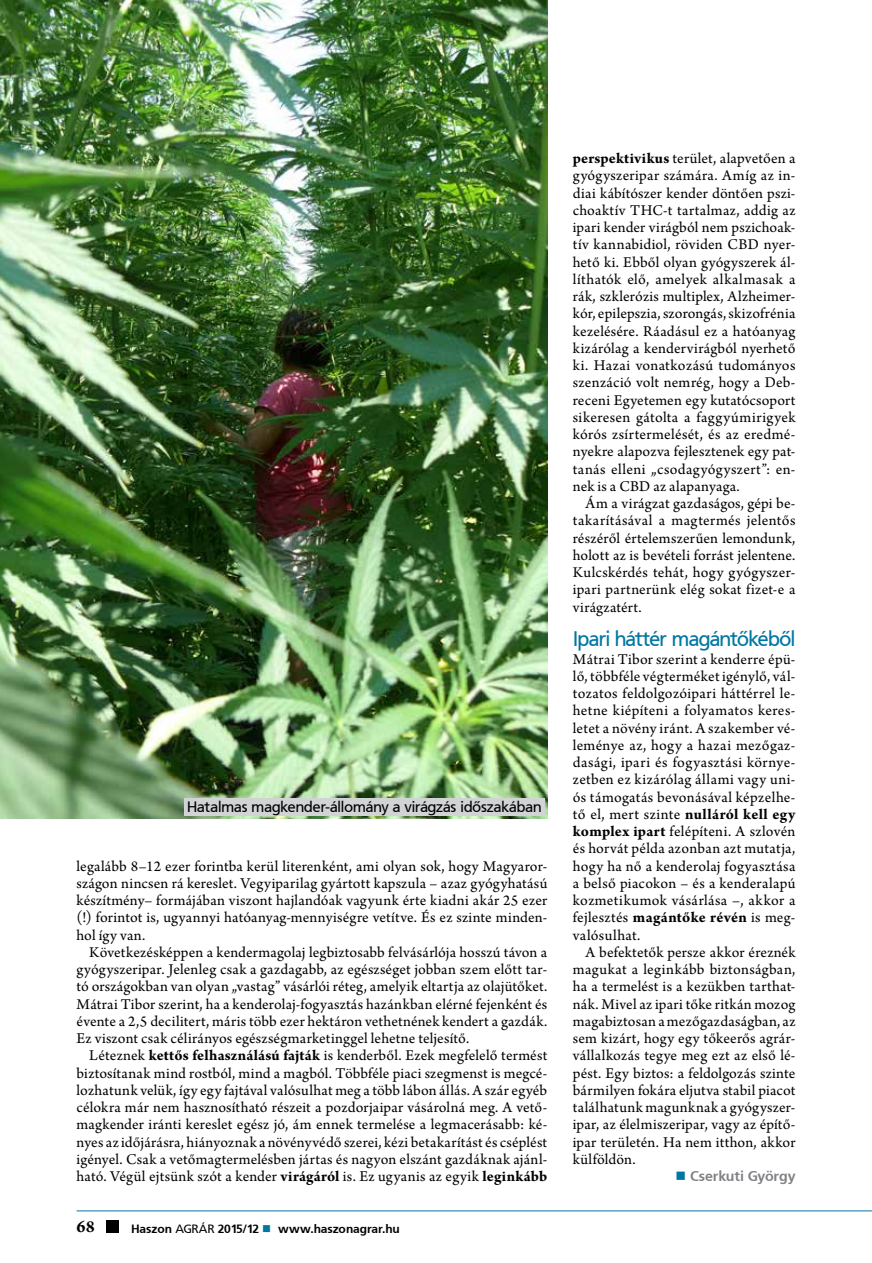
<style>
.page{position:relative;width:872px;height:1263px;background:#fff}
.page>*{position:absolute;margin:0;border:0;box-sizing:border-box;transform-origin:0 0}
.t1{font:21px "Frutiger PFL";letter-spacing:-.01em;color:#0076a3}
.t2{font:700 18px "Arno Pro";color:#000}
.t3{font:15.75px/17.2px "Arno Pro";letter-spacing:.015em;color:#000;text-align:justify}
.t4{font:15px "Frutiger PFL";letter-spacing:.01em;color:#000}
.t5{font:700 14.25px "Frutiger PFL";letter-spacing:.01em;color:#808285}
.t6{font:700 12px "Frutiger PFL";letter-spacing:.02em;color:#000}
.s1{font-weight:700}
.s2{font-weight:400}
.s3{color:#0076a3}
</style>
<div class="page">
<div style="left:106px;top:1221px;width:13px;height:12px;background:#000"></div>
<hr style="left:77px;top:1210px;width:795px;height:1px;background:#0076a3">
<img style="left:0;top:0;width:547px;height:819px">
<div style="left:185px;top:798px;width:360px;height:18px;background:#d1d3d4"></div>
<p class="t4" style="left:187px;top:797px;width:356px">Hatalmas magkender-állomány a virágzás időszakában</p>
<p class="t3" style="left:77px;top:858px;width:472px">legalább 8–12 ezer forintba kerül literenként, ami olyan sok, hogy Magyaror&shy;szágon nincsen rá kereslet. Vegyiparilag gyártott kapszula – azaz gyógyhatású készítmény– formájában viszont hajlandóak vagyunk érte kiadni akár 25 ezer (!) forintot is, ugyannyi hatóanyag-mennyiségre vetítve. És ez szinte minden&shy;hol így van.</p>
<p class="t3" style="left:77px;top:944px;width:472px;text-indent:13px">Következésképpen a kendermagolaj legbiztosabb felvásárlója hosszú távon a gyógyszeripar. Jelenleg csak a gazdagabb, az egészséget jobban szem előtt tar&shy;tó országokban van olyan „vastag” vásárlói réteg, amelyik eltartja az olajütőket.<br>Mátrai Tibor szerint, ha a kenderolaj-fogyasztás hazánkban elérné fejenként és évente a 2,5 decilitert, máris több ezer hektáron vethetnének kendert a gazdák.<br>Ez viszont csak célirányos egészségmarketinggel lehetne teljesítő.</p>
<p class="t3" style="left:77px;top:1048px;width:472px;text-indent:13px">Léteznek <span class="s1">kettős felhasználású fajták</span> is kenderből. Ezek megfelelő termést biztosítanak mind rostból, mind a magból. Többféle piaci szegmenst is megcé&shy;lozhatunk velük, így egy fajtával valósulhat meg a több lábon állás. A szár egyéb célokra már nem hasznosítható részeit a pozdorjaipar vásárolná meg. A vető&shy;magkender iránti kereslet egész jó, ám ennek termelése a legmacerásabb: ké&shy;nyes az időjárásra, hiányoznak a növényvédő szerei, kézi betakarítást és cséplést igényel. Csak a vetőmagtermelésben jártas és nagyon elszánt gazdáknak ajánl&shy;ható. Végül ejtsünk szót a kender <span class="s1">virágáról</span> is. Ez ugyanis az egyik <span class="s1">leginkább</span></p>
<p class="t2" style="left:77px;top:1216px;width:20px">68</p>
<p class="t6" style="left:131px;top:1221px;width:270px">Haszon <span class="s2">AGRÁR</span> 2015/12 <span class="s3">■</span> www.haszonagrar.hu</p>
<p class="t3" style="left:573px;top:151px;width:224px"><span class="s1">perspektivikus</span> terület, alapvetően a gyógyszeripar számára. Amíg az in&shy;diai kábítószer kender döntően pszi&shy;choaktív THC-t tartalmaz, addig az ipari kender virágból nem pszichoak&shy;tív kannabidiol, röviden CBD nyer&shy;hető ki. Ebből olyan gyógyszerek ál&shy;líthatók elő, amelyek alkalmasak a rák, szklerózis multiplex, Alzheimer&shy;kór, epilepszia, szorongás, skizofrénia kezelésére. Ráadásul ez a hatóanyag kizárólag a kendervirágból nyerhető ki. Hazai vonatkozású tudományos szenzáció volt nemrég, hogy a Deb&shy;receni Egyetemen egy kutatócsoport sikeresen gátolta a faggyúmirigyek kórós zsírtermelését, és az eredmé&shy;nyekre alapozva fejlesztenek egy pat&shy;tanás elleni „csodagyógyszert”: en&shy;nek is a CBD az alapanyaga.</p>
<p class="t3" style="left:573px;top:496px;width:224px;text-indent:13px">Ám a virágzat gazdaságos, gépi be&shy;takarításával a magtermés jelentős részéről értelemszerűen lemondunk, holott az is bevételi forrást jelentene.<br>Kulcskérdés tehát, hogy gyógyszer&shy;ipari partnerünk elég sokat fizet-e a virágzatért.</p>
<h1 class="t1" style="left:573px;top:625px;width:223px">Ipari háttér magántőkéből</h1>
<p class="t3" style="left:573px;top:651px;width:224px">Mátrai Tibor szerint a kenderre épü&shy;lő, többféle végterméket igénylő, vál&shy;tozatos feldolgozóipari háttérrel le&shy;hetne kiépíteni a folyamatos keres&shy;letet a növény iránt. A szakember vé&shy;leménye az, hogy a hazai mezőgaz&shy;dasági, ipari és fogyasztási környe&shy;zetben ez kizárólag állami vagy uni&shy;ós támogatás bevonásával képzelhe&shy;tő el, mert szinte <span class="s1">nulláról kell egy komplex ipart</span> felépíteni. A szlovén és horvát példa azonban azt mutatja, hogy ha nő a kenderolaj fogyasztása a belső piacokon – és a kenderalapú kozmetikumok vásárlása –, akkor a fejlesztés <span class="s1">magántőke révén</span> is meg&shy;valósulhat.</p>
<p class="t3" style="left:573px;top:944px;width:224px;text-indent:13px">A befektetők persze akkor éreznék magukat a leginkább biztonságban, ha a termelést is a kezükben tarthat&shy;nák. Mivel az ipari tőke ritkán mozog magabiztosan a mezőgazdaságban, az sem kizárt, hogy egy tőkeerős agrár&shy;vállalkozás tegye meg ezt az első lé&shy;pést. Egy biztos: a feldolgozás szinte bármilyen fokára eljutva stabil piacot találhatunk magunknak a gyógyszer&shy;ipar, az élelmiszeripar, vagy az építő&shy;ipar területén. Ha nem itthon, akkor külföldön.</p>
<p class="t5" style="left:675px;top:1167px;width:122px"><span class="s3">■</span> Cserkuti György</p>
</div>
